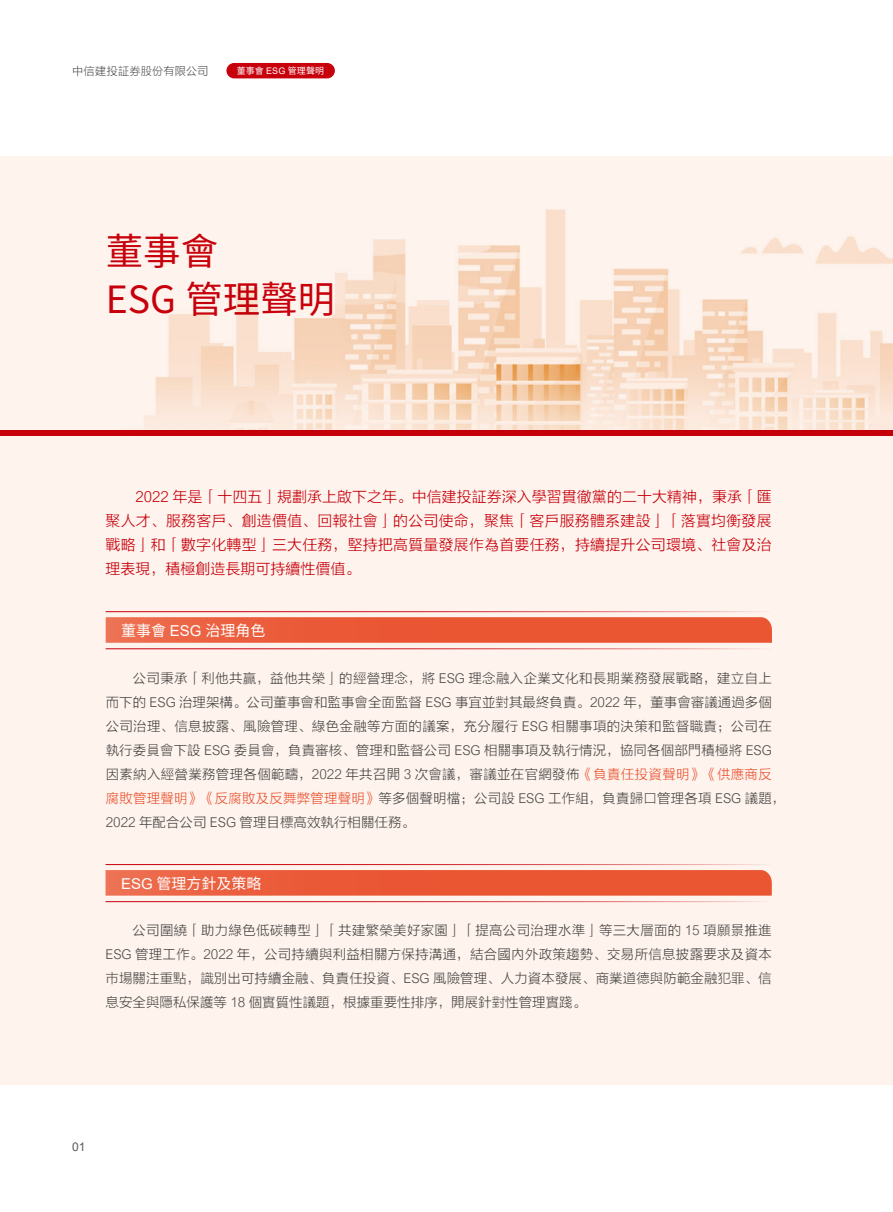
<style>
.page{position:relative;width:893px;height:1212px;background:#fff}
.page>*{position:absolute;margin:0;border:0;box-sizing:border-box;transform-origin:0 0}
.t1{font:37.5px/48px "Source Han Sans CN";color:#c7000b}
.t2{font:15px/24px "FZLTXHK";letter-spacing:.01em;color:#c7000b;text-align:justify}
.t3{font:15px "Source Han Sans SC";color:#fff}
.t4{font:13.5px/24px "FZLTXHK";letter-spacing:.01em;color:#4c4948}
.t5{font:12px "Arial";color:#595757}
.t6{font:11.25px "FZLTXHK";letter-spacing:.01em;color:#595757}
.t7{font:9px "Source Han Sans SC";letter-spacing:.015em;color:#fff}
.s1{font-family:"Arial"}
.s2{font-family:"Arial Nova";font-weight:300}
.s3{color:#ea5532}
</style>
<div class="page">
<div style="left:0;top:156px;width:893px;height:928px;background:#fef3ed"></div>
<div style="left:0;top:431px;width:893px;height:5px;background:#c7000b"></div>
<svg style="left:106px;top:617px;width:666px;height:26px;background:#ea5c3b"></svg>
<svg style="left:106px;top:870px;width:666px;height:26px;background:#ea5c3b"></svg>
<hr style="left:106px;top:648px;width:666px;height:1px;background:#c7000b">
<hr style="left:106px;top:901px;width:666px;height:1px;background:#c7000b">
<hr style="left:106px;top:611px;width:666px;height:1px;background:#c7000b">
<hr style="left:106px;top:864px;width:666px;height:1px;background:#c7000b">
<img style="left:0;top:63px;width:893px;height:368px">
<p class="t6" style="left:72px;top:65px;width:138px">中信建投証券股份有限公司</p>
<p class="t7" style="left:237px;top:66px;width:89px">董事會 <span class="s1">ESG</span> 管理聲明</p>
<h1 class="t1" style="left:106px;top:227px;width:231px">董事會<br>ESG 管理聲明</h1>
<p class="t2" style="left:106px;top:485px;width:668px;text-indent:30px"><span class="s2">2022</span> 年是「十四五」規劃承上啟下之年。中信建投証券深入學習貫徹黨的二十大精神，秉承「匯聚人才、服務客戶、創造價值、回報社會」的公司使命，聚焦「客戶服務體系建設」「落實均衡發展戰略」和「數字化轉型」三大任務，堅持把高質量發展作為首要任務，持續提升公司環境、社會及治理表現，積極創造長期可持續性價值。</p>
<p class="t3" style="left:121px;top:622px;width:146px">董事會 <span class="s1">ESG</span> 治理角色</p>
<p class="t4" style="left:106px;top:666px;width:681px;text-indent:27px">公司秉承「利他共贏，益他共榮」的經營理念，將 <span class="s2">ESG</span> 理念融入企業文化和長期業務發展戰略，建立自上而下的 <span class="s2">ESG</span> 治理架構。公司董事會和監事會全面監督 <span class="s2">ESG</span> 事宜並對其最終負責。<span class="s2">2022</span> 年，董事會審議通過多個公司治理、信息披露、風險管理、綠色金融等方面的議案，充分履行 <span class="s2">ESG</span> 相關事項的決策和監督職責；公司在執行委員會下設 <span class="s2">ESG</span> 委員會，負責審核、管理和監督公司 <span class="s2">ESG</span> 相關事項及執行情況，協同各個部門積極將 <span class="s2">ESG</span>因素納入經營業務管理各個範疇，<span class="s2">2022</span> 年共召開 <span class="s2">3</span> 次會議，審議並在官網發佈<span class="s3">《負責任投資聲明》《供應商反腐敗管理聲明》《反腐敗及反舞弊管理聲明》</span>等多個聲明檔；公司設 <span class="s2">ESG</span> 工作組，負責歸口管理各項 <span class="s2">ESG</span> 議題，<span class="s2">2022</span> 年配合公司 <span class="s2">ESG</span> 管理目標高效執行相關任務。</p>
<p class="t3" style="left:121px;top:874px;width:142px"><span class="s1">ESG</span> 管理方針及策略</p>
<p class="t4" style="left:106px;top:919px;width:668px;text-align:justify;text-indent:27px">公司圍繞「助力綠色低碳轉型」「共建繁榮美好家園」「提高公司治理水準」等三大層面的 <span class="s2">15</span> 項願景推進<span class="s2">ESG</span> 管理工作。<span class="s2">2022</span> 年，公司持續與利益相關方保持溝通，結合國內外政策趨勢、交易所信息披露要求及資本市場關注重點，識別出可持續金融、負責任投資、<span class="s2">ESG</span> 風險管理、人力資本發展、商業道德與防範金融犯罪、信息安全與隱私保護等 <span class="s2">18</span> 個實質性議題，根據重要性排序，開展針對性管理實踐。</p>
<p class="t5" style="left:72px;top:1138px;width:15px">01</p>
</div>
